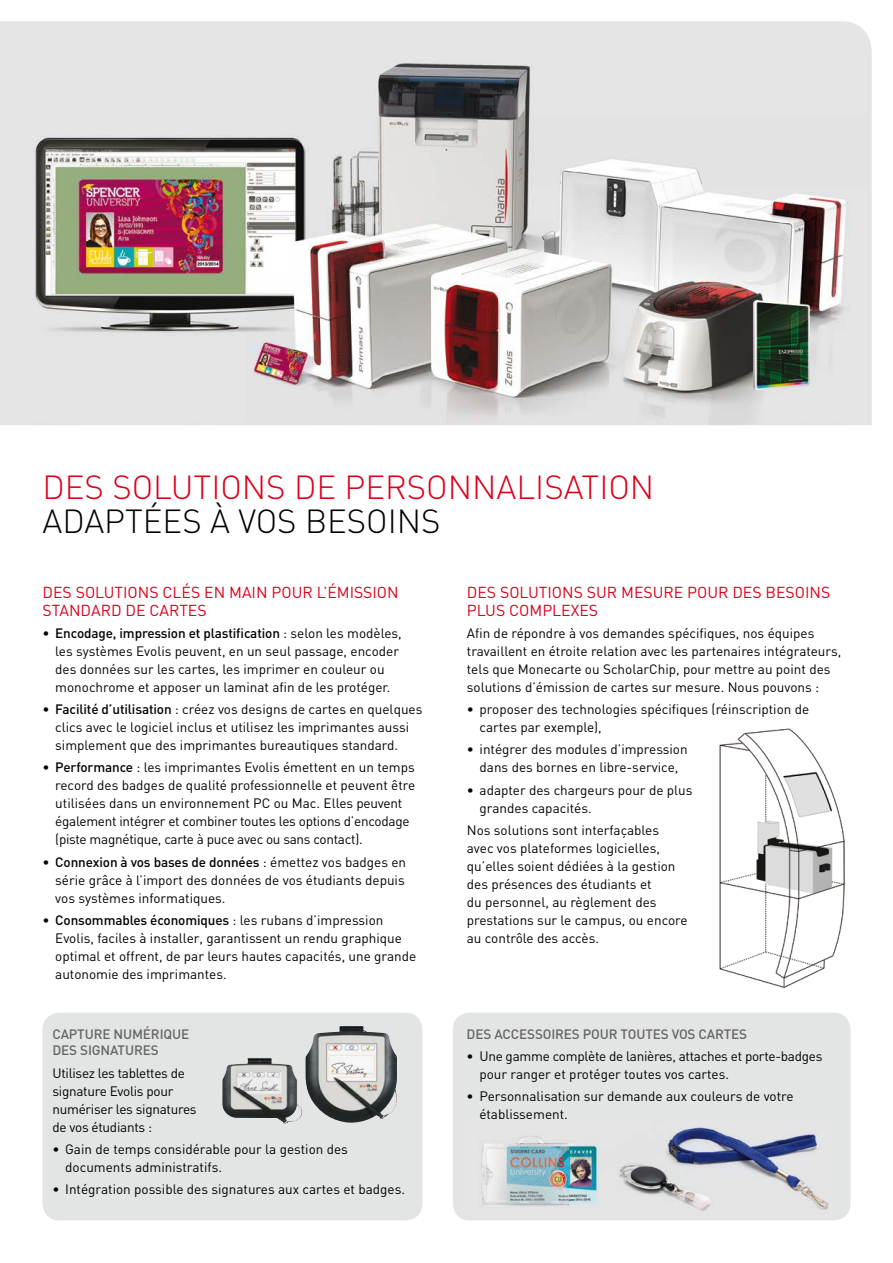
<style>
.page{position:relative;width:893px;height:1263px;background:#fff}
.page>*{position:absolute;margin:0;border:0;box-sizing:border-box;transform-origin:0 0}
.t1{font:300 33px "DIN";color:#db001b}
.t2{font:300 33px "DIN";color:#000}
.t3{font:15.75px/18px "DIN";color:#db001b}
.t4{font:13.5px/18px "DIN";color:#000}
.t5{font:13.5px/18px "DIN";letter-spacing:-.02em;color:#000}
.t6{font:500 13.5px/16.5px "DIN";letter-spacing:-.01em;color:#676565}
.s1{font-weight:500}
</style>
<div class="page">
<div style="left:453px;top:1013px;width:397px;height:207px;background:#e3e4e4;border-radius:17px"></div>
<img style="left:481px;top:1127px;width:348px;height:84px">
<img style="left:0;top:21px;width:872px;height:404px">
<div style="left:43px;top:1013px;width:379px;height:207px;background:#e3e4e4;border-radius:17px"></div>
<img style="left:222px;top:1026px;width:175px;height:97px">
<img style="left:719px;top:728px;width:126px;height:261px">
<h1 class="t1" style="left:43px;top:466px;width:613px">DES SOLUTIONS DE PERSONNALISATION</h1>
<h1 class="t2" style="left:43px;top:501px;width:400px">ADAPTÉES À VOS BESOINS</h1>
<p class="t3" style="left:43px;top:582px;width:358px">DES SOLUTIONS CLéS EN MAIN POUR L’ÉMISSION<br>STANDARD DE CARTES</p>
<p class="t4" style="left:55px;top:624px;width:348px;text-indent:-13px">• <span class="s1">Encodage, impression et plastification</span> : selon les modèles, les systèmes Evolis peuvent, en un seul passage, encoder des données sur les cartes, les imprimer en couleur ou monochrome et apposer un laminat afin de les protéger.</p>
<p class="t4" style="left:55px;top:700px;width:369px;text-indent:-13px">• <span class="s1">Facilité d’utilisation</span> : créez vos designs de cartes en quelques clics avec le logiciel inclus et utilisez les imprimantes aussi simplement que des imprimantes bureautiques standard.</p>
<p class="t4" style="left:55px;top:758px;width:361px;text-indent:-13px">• <span class="s1">Performance</span> : les imprimantes Evolis émettent en un temps record des badges de qualité professionnelle et peuvent être utilisées dans un environnement PC ou Mac. Elles peuvent également intégrer et combiner toutes les options d’encodage (piste magnétique, carte à puce avec ou sans contact).</p>
<p class="t4" style="left:55px;top:852px;width:352px;text-align:justify;text-indent:-13px">• <span class="s1">Connexion à vos bases de données</span> : émettez vos badges en série grâce à l’import des données de vos étudiants depuis vos systèmes informatiques.</p>
<p class="t4" style="left:55px;top:911px;width:363px;text-indent:-13px">• <span class="s1">Consommables économiques</span> : les rubans d’impression Evolis, faciles à installer, garantissent un rendu graphique optimal et offrent, de par leurs hautes capacités, une grande autonomie des imprimantes.</p>
<p class="t6" style="left:52px;top:1025px;width:138px">CAPTURE NUMÉRIQUE<br>DES SIGNATURES</p>
<p class="t5" style="left:52px;top:1063px;width:146px">Utilisez les tablettes de signature Evolis pour numériser les signatures de vos étudiants :</p>
<p class="t4" style="left:65px;top:1140px;width:284px;text-indent:-13px">• Gain de temps considérable pour la gestion des documents administratifs.</p>
<p class="t4" style="left:52px;top:1180px;width:354px">• Intégration possible des signatures aux cartes et badges.</p>
<p class="t3" style="left:467px;top:582px;width:232px">DES SOLUTIONS SUR MESURE pour</p>
<p class="t3" style="left:732px;top:582px;width:10px">des</p>
<p class="t3" style="left:766px;top:582px;width:21px">besoins</p>
<p class="t3" style="left:467px;top:600px;width:10px">plus</p>
<p class="t3" style="left:509px;top:600px;width:11px">comple</p>
<p class="t3" style="left:571px;top:600px;width:18px">xes</p>
<p class="t4" style="left:467px;top:624px;width:376px">Afin de répondre à vos demandes spécifiques, nos équipes travaillent en étroite relation avec les partenaires intégrateurs, tels que Monecarte ou ScholarChip, pour mettre au point des solutions d’émission de cartes sur mesure. Nous pouvons :</p>
<p class="t4" style="left:480px;top:700px;width:331px;text-indent:-13px">• proposer des technologies spécifiques (réinscription de cartes par exemple),</p>
<p class="t4" style="left:467px;top:740px;width:222px;text-align:center">• intégrer des modules d’impression dans des bornes en libre-service,</p>
<p class="t4" style="left:480px;top:780px;width:214px;text-indent:-13px">• adapter des chargeurs pour de plus grandes capacités.</p>
<p class="t4" style="left:467px;top:821px;width:222px">Nos solutions sont interfaçables avec vos plateformes logicielles, qu’elles soient dédiées à la gestion des présences des étudiants et<br>du personnel, au règlement des prestations sur le campus, ou encore au contrôle des accès.</p>
<p class="t6" style="left:467px;top:1025px;width:282px">DES ACCESSOIRES POUR TOUTES VOS CARTES</p>
<p class="t5" style="left:479px;top:1047px;width:345px;text-indent:-13px">• Une gamme complète de lanières, attaches et porte-badges pour ranger et protéger toutes vos cartes.</p>
<p class="t4" style="left:479px;top:1087px;width:316px;text-indent:-13px">• Personnalisation sur demande aux couleurs de votre établissement.</p>
</div>
